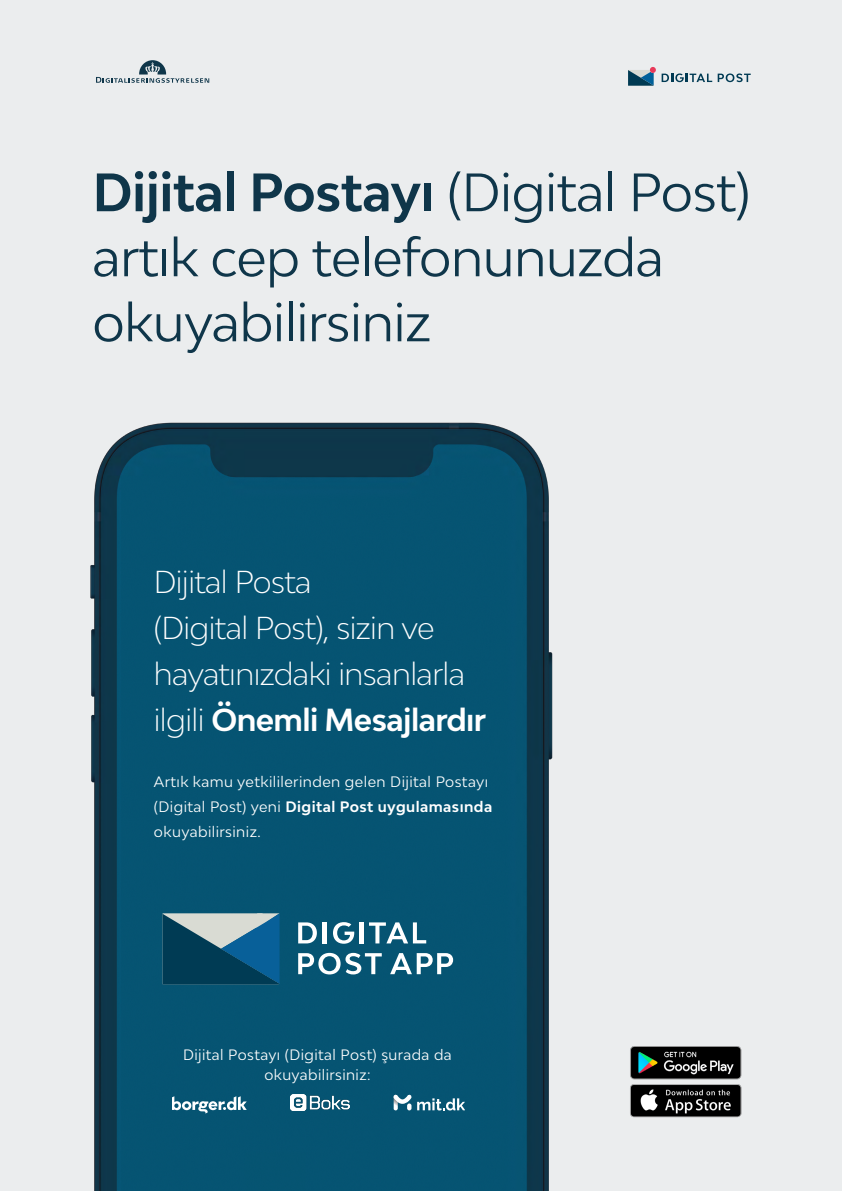
<style>
.page{position:relative;width:842px;height:1191px;background:#ebedee}
.page>*{position:absolute;margin:0;border:0;box-sizing:border-box;transform-origin:0 0}
.Forside_overskrift{font:51px/65px "Bw Modelica";letter-spacing:-.01em;color:#0f364a}
.Forside_overskrift-2{font:300 30px/46px "Bw Modelica";letter-spacing:-.02em;color:#fff}
.Underoverskrift_fors{font:14.3px/25px "Bw Modelica";letter-spacing:.03em;color:#fff}
.Underoverskrift_fors-2{font:14.2px/20px "Bw Modelica";letter-spacing:.03em;color:#fff;text-align:center}
.s1{font-weight:700}
</style>
<div class="page">
<img style="left:90px;top:422px;width:463px;height:769px">
<svg style="left:298px;top:922px;width:19px;height:21px"></svg>
<hr style="left:323px;top:922px;width:4px;height:21px;background:#fff">
<svg style="left:333px;top:922px;width:21px;height:21px"></svg>
<hr style="left:360px;top:922px;width:4px;height:21px;background:#fff">
<svg style="left:369px;top:922px;width:57px;height:21px"></svg>
<svg style="left:298px;top:953px;width:84px;height:21px"></svg>
<svg style="left:163px;top:913px;width:117px;height:71px"></svg>
<svg style="left:390px;top:953px;width:63px;height:21px"></svg>
<svg style="left:96px;top:60px;width:113px;height:23px"></svg>
<svg style="left:628px;top:67px;width:28px;height:19px"></svg>
<svg style="left:662px;top:73px;width:50px;height:9px"></svg>
<svg style="left:718px;top:73px;width:33px;height:9px"></svg>
<svg style="left:172px;top:1096px;width:74px;height:17px"></svg>
<img style="left:291px;top:1094px;width:58px;height:16px">
<svg style="left:394px;top:1094px;width:71px;height:16px"></svg>
<img style="left:630px;top:1046px;width:112px;height:72px">
<p class="Forside_overskrift" style="left:92px;top:159px;width:659px"><span class="s1">Dijital Postayı</span> (Digital Post) artık cep telefonunuzda okuyabilirsiniz</p>
<p class="Forside_overskrift-2" style="left:154px;top:558px;width:159px">Dijital Posta</p>
<p class="Forside_overskrift-2" style="left:154px;top:604px;width:334px">(Digital Post), sizin ve hayatınızdaki insanlarla ilgili <span class="s1">Önemli Mesajlardır</span></p>
<h1 class="Underoverskrift_fors" style="left:154px;top:768px;width:340px">Artık kamu yetkililerinden gelen Dijital Postayı (Digital Post) yeni <span class="s1">Digital Post uygulamasında </span>okuyabilirsiniz.</h1>
<h1 class="Underoverskrift_fors-2" style="left:183px;top:1044px;width:270px">Dijital Postayı (Digital Post) şurada da okuyabilirsiniz:</h1>
</div>
